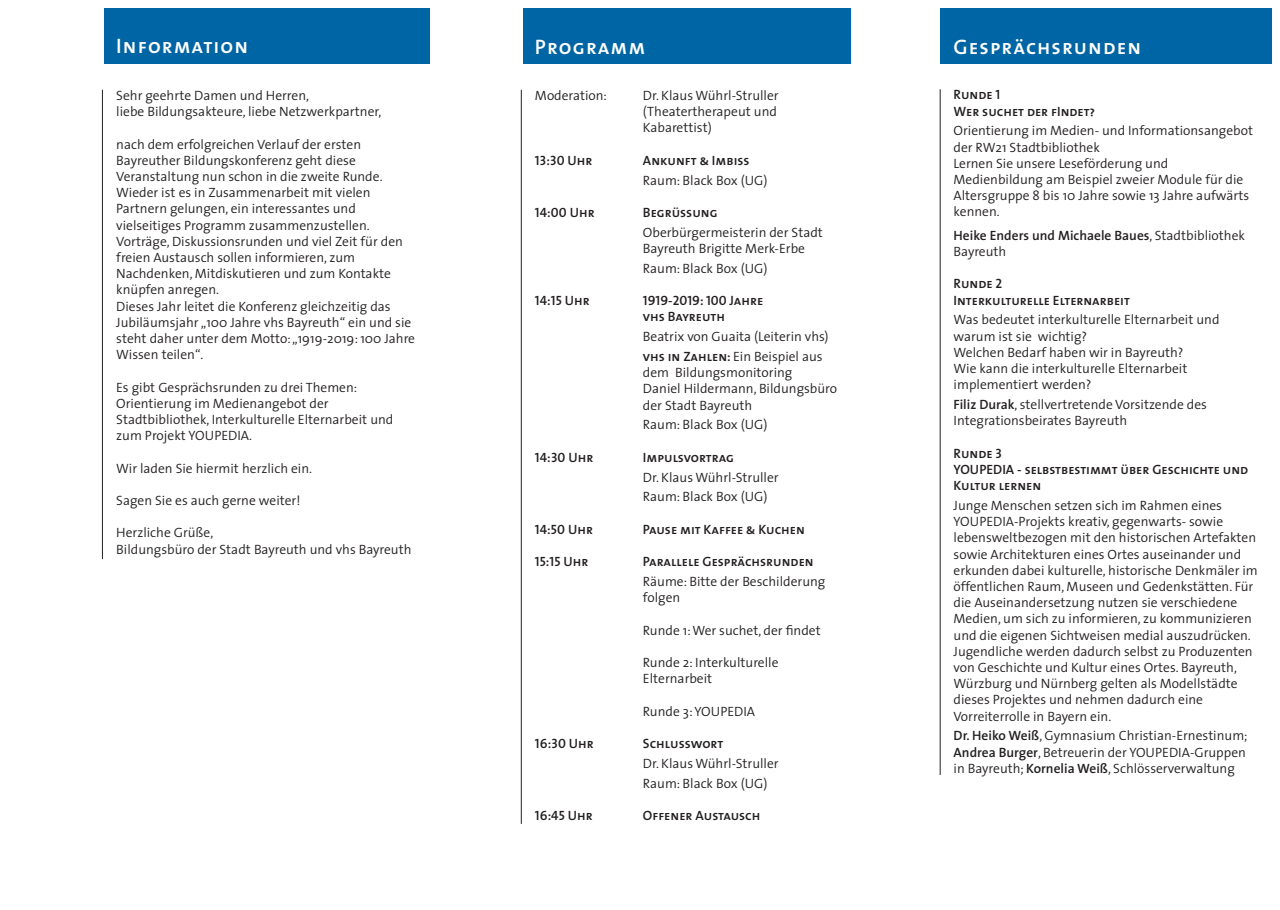
<style>
.page{position:relative;width:1280px;height:910px;background:#fff}
.page>*{position:absolute;margin:0;border:0;box-sizing:border-box;transform-origin:0 0}
.t1{font:21px "The Sans Semi Bold Caps";letter-spacing:.05em;color:#fff}
.t2{font:300 13.5px/16.2px "The Sans";color:#231f20}
.t3{font:13.5px/16.2px "The Sans Semi Bold Caps";color:#231f20}
.t4{font:600 13.5px/16.2px "The Sans";color:#231f20}
.s1{font-family:"The Sans Semi Bold Caps";font-weight:400}
.s2{font-weight:300}
.s3{font-weight:600}
</style>
<div class="page">
<div style="left:940px;top:9px;width:331px;height:55px;background:#0065a4"></div>
<div style="left:523px;top:9px;width:327px;height:55px;background:#0065a4"></div>
<div style="left:104px;top:9px;width:325px;height:55px;background:#0065a4"></div>
<hr style="left:102px;top:90px;width:1px;height:469px;background:#231f20">
<hr style="left:521px;top:90px;width:1px;height:734px;background:#231f20">
<hr style="left:940px;top:89px;width:1px;height:686px;background:#231f20">
<p class="t1" style="left:116px;top:33px;width:133px">Information</p>
<p class="t1" style="left:535px;top:33px;width:112px">Programm</p>
<p class="t1" style="left:953px;top:33px;width:189px">Gesprächsrunden</p>
<p class="t2" style="left:116px;top:87px;width:194px">Sehr geehrte Damen und Herren,</p>
<p class="t2" style="left:116px;top:104px;width:266px">liebe Bildungsakteure, liebe Netzwerkpartner,</p>
<p class="t2" style="left:116px;top:136px;width:246px">nach dem erfolgreichen Verlauf der ersten</p>
<p class="t2" style="left:116px;top:152px;width:241px">Bayreuther Bildungskonferenz geht diese</p>
<p class="t2" style="left:116px;top:168px;width:268px">Veranstaltung nun schon in die zweite Runde.</p>
<p class="t2" style="left:116px;top:185px;width:256px">Wieder ist es in Zusammenarbeit mit vielen</p>
<p class="t2" style="left:116px;top:201px;width:241px">Partnern gelungen, ein interessantes und</p>
<p class="t2" style="left:116px;top:217px;width:255px">vielseitiges Programm zusammenzustellen.</p>
<p class="t2" style="left:116px;top:233px;width:288px">Vorträge, Diskussionsrunden und viel Zeit für den freien Austausch sollen informieren, zum</p>
<p class="t2" style="left:116px;top:266px;width:276px">Nachdenken, Mitdiskutieren und zum Kontakte knüpfen anregen.</p>
<p class="t2" style="left:116px;top:298px;width:300px">Dieses Jahr leitet die Konferenz gleichzeitig das Jubiläumsjahr „100 Jahre vhs Bayreuth“ ein und sie steht daher unter dem Motto: „1919-2019: 100 Jahre Wissen teilen“.</p>
<p class="t2" style="left:116px;top:379px;width:242px">Es gibt Gesprächsrunden zu drei Themen:</p>
<p class="t2" style="left:116px;top:395px;width:214px">Orientierung im Medienangebot der</p>
<p class="t2" style="left:116px;top:411px;width:279px">Stadtbibliothek, Interkulturelle Elternarbeit und zum Projekt YOUPEDIA.</p>
<p class="t2" style="left:116px;top:460px;width:197px">Wir laden Sie hiermit herzlich ein.</p>
<p class="t2" style="left:116px;top:492px;width:186px">Sagen Sie es auch gerne weiter!</p>
<p class="t2" style="left:116px;top:525px;width:98px">Herzliche Grüße,</p>
<p class="t2" style="left:116px;top:541px;width:297px">Bildungsbüro der Stadt Bayreuth und vhs Bayreuth</p>
<p class="t2" style="left:535px;top:87px;width:73px">Moderation:</p>
<p class="t2" style="left:643px;top:87px;width:137px">Dr. Klaus Wührl-Struller</p>
<p class="t2" style="left:643px;top:104px;width:136px">(Theatertherapeut und</p>
<p class="t2" style="left:643px;top:120px;width:70px">Kabarettist)</p>
<p class="t3" style="left:535px;top:152px;width:59px">13:30 Uhr</p>
<p class="t3" style="left:643px;top:152px;width:108px">Ankunft &amp; Imbiss</p>
<p class="t2" style="left:643px;top:172px;width:126px">Raum: Black Box (UG)</p>
<p class="t3" style="left:535px;top:204px;width:61px">14:00 Uhr</p>
<p class="t3" style="left:643px;top:204px;width:76px">Begrüssung</p>
<p class="t2" style="left:643px;top:224px;width:181px">Oberbürgermeisterin der Stadt</p>
<p class="t2" style="left:643px;top:240px;width:164px">Bayreuth Brigitte Merk-Erbe</p>
<p class="t2" style="left:643px;top:260px;width:126px">Raum: Black Box (UG)</p>
<p class="t3" style="left:535px;top:293px;width:56px">14:15 Uhr</p>
<p class="t3" style="left:643px;top:293px;width:122px">1919-2019: 100 Jahre</p>
<p class="t3" style="left:643px;top:309px;width:83px">vhs Bayreuth</p>
<p class="t2" style="left:643px;top:329px;width:187px">Beatrix von Guaita (Leiterin vhs)</p>
<p class="t2" style="left:643px;top:348px;width:181px"><span class="s1">vhs in Zahlen:</span> Ein Beispiel aus dem Bildungsmonitoring</p>
<p class="t2" style="left:643px;top:381px;width:196px">Daniel Hildermann, Bildungsbüro der Stadt Bayreuth</p>
<p class="t2" style="left:643px;top:417px;width:126px">Raum: Black Box (UG)</p>
<p class="t3" style="left:535px;top:449px;width:60px">14:30 Uhr</p>
<p class="t3" style="left:643px;top:449px;width:93px">Impulsvortrag</p>
<p class="t2" style="left:643px;top:469px;width:137px">Dr. Klaus Wührl-Struller</p>
<p class="t2" style="left:643px;top:489px;width:126px">Raum: Black Box (UG)</p>
<p class="t3" style="left:535px;top:521px;width:60px">14:50 Uhr</p>
<p class="t3" style="left:643px;top:521px;width:163px">Pause mit Kaffee &amp; Kuchen</p>
<p class="t3" style="left:535px;top:554px;width:55px">15:15 Uhr</p>
<p class="t3" style="left:643px;top:554px;width:172px">Parallele Gesprächsrunden</p>
<p class="t2" style="left:643px;top:573px;width:184px">Räume: Bitte der Beschilderung</p>
<p class="t2" style="left:643px;top:590px;width:39px">folgen</p>
<p class="t2" style="left:643px;top:622px;width:179px">Runde 1: Wer suchet, der findet</p>
<p class="t2" style="left:643px;top:654px;width:137px">Runde 2: Interkulturelle</p>
<p class="t2" style="left:643px;top:671px;width:71px">Elternarbeit</p>
<p class="t2" style="left:643px;top:703px;width:114px">Runde 3: YOUPEDIA</p>
<p class="t3" style="left:535px;top:735px;width:60px">16:30 Uhr</p>
<p class="t3" style="left:643px;top:735px;width:82px">Schlusswort</p>
<p class="t2" style="left:643px;top:755px;width:137px">Dr. Klaus Wührl-Struller</p>
<p class="t2" style="left:643px;top:775px;width:126px">Raum: Black Box (UG)</p>
<p class="t3" style="left:535px;top:807px;width:59px">16:45 Uhr</p>
<p class="t3" style="left:643px;top:807px;width:119px">Offener Austausch</p>
<p class="t3" style="left:953px;top:87px;width:48px">Runde 1</p>
<p class="t3" style="left:953px;top:103px;width:143px">Wer suchet der fIndet?</p>
<p class="t2" style="left:953px;top:123px;width:301px">Orientierung im Medien- und Informationsangebot der RW21 Stadtbibliothek</p>
<p class="t2" style="left:953px;top:155px;width:216px">Lernen Sie unsere Leseförderung und</p>
<p class="t2" style="left:953px;top:172px;width:291px">Medienbildung am Beispiel zweier Module für die</p>
<p class="t2" style="left:953px;top:188px;width:297px">Altersgruppe 8 bis 10 Jahre sowie 13 Jahre aufwärts kennen.</p>
<p class="t4" style="left:953px;top:227px;width:293px">Heike Enders und Michaele Baues<span class="s2">, Stadtbibliothek<br>Bayreuth</span></p>
<p class="t3" style="left:953px;top:276px;width:50px">Runde 2</p>
<p class="t3" style="left:953px;top:292px;width:178px">Interkulturelle Elternarbeit</p>
<p class="t2" style="left:953px;top:312px;width:267px">Was bedeutet interkulturelle Elternarbeit und</p>
<p class="t2" style="left:953px;top:328px;width:135px">warum ist sie wichtig?</p>
<p class="t2" style="left:953px;top:344px;width:231px">Welchen Bedarf haben wir in Bayreuth?</p>
<p class="t2" style="left:953px;top:361px;width:235px">Wie kann die interkulturelle Elternarbeit</p>
<p class="t2" style="left:953px;top:377px;width:139px">implementiert werden?</p>
<p class="t2" style="left:953px;top:397px;width:255px"><span class="s3">Filiz Durak</span>, stellvertretende Vorsitzende des</p>
<p class="t2" style="left:953px;top:413px;width:175px">Integrationsbeirates Bayreuth</p>
<p class="t3" style="left:953px;top:445px;width:50px">Runde 3</p>
<p class="t3" style="left:953px;top:461px;width:296px">YOUPEDIA - selbstbestimmt über Geschichte und<br>Kultur lernen</p>
<p class="t2" style="left:953px;top:497px;width:306px">Junge Menschen setzen sich im Rahmen eines YOUPEDIA-Projekts kreativ, gegenwarts- sowie lebensweltbezogen mit den historischen Artefakten sowie Architekturen eines Ortes auseinander und erkunden dabei kulturelle, historische Denkmäler im öffentlichen Raum, Museen und Gedenkstätten. Für die Auseinandersetzung nutzen sie verschiedene Medien, um sich zu informieren, zu kommunizieren und die eigenen Sichtweisen medial auszudrücken.<br>Jugendliche werden dadurch selbst zu Produzenten von Geschichte und Kultur eines Ortes. Bayreuth, Würzburg und Nürnberg gelten als Modellstädte dieses Projektes und nehmen dadurch eine</p>
<p class="t2" style="left:953px;top:708px;width:159px">Vorreiterrolle in Bayern ein.</p>
<p class="t2" style="left:953px;top:728px;width:296px"><span class="s3">Dr. Heiko Weiß</span>, Gymnasium Christian-Ernestinum;<br><span class="s3">Andrea Burger</span>, Betreuerin der YOUPEDIA-Gruppen in Bayreuth; <span class="s3">Kornelia Weiß</span>, Schlösserverwaltung</p>
</div>
